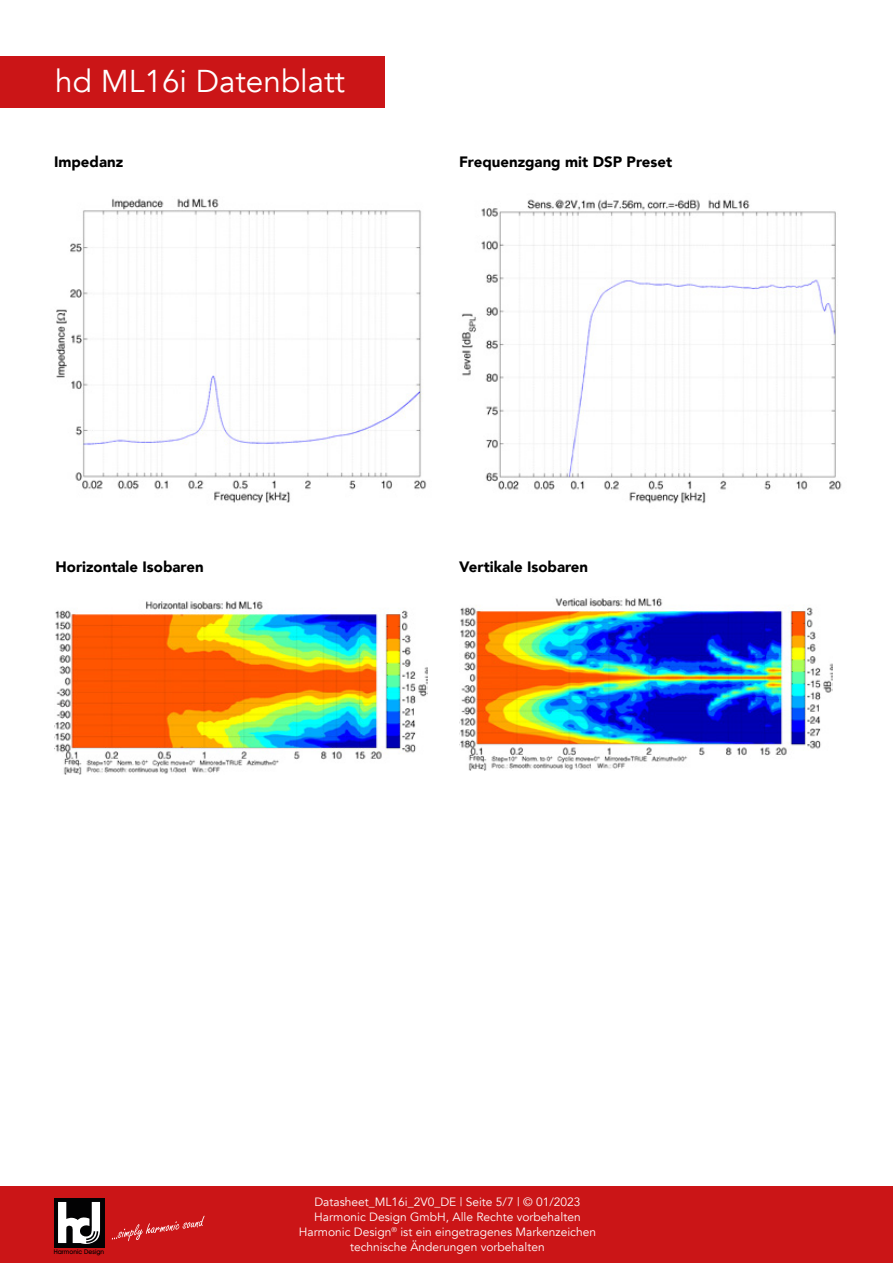
<style>
.page{position:relative;width:893px;height:1263px;background:#fff}
.page>*{position:absolute;margin:0;border:0;box-sizing:border-box;transform-origin:0 0}
.t1{font:31.5px "Avenir";color:#fff}
.t2{font:900 15px "Avenir";color:#000}
.t3{font:12px/15px "Avenir";color:#fff;text-align:center}
.t4{font:500 6.45px "Avant Garde IT Cby BT";color:#000}
</style>
<div class="page">
<div style="left:0;top:1186px;width:893px;height:77px;background:#cb1517"></div>
<div style="left:54px;top:1198px;width:50px;height:49px;background:#020203"></div>
<svg style="left:58px;top:1202px;width:42px;height:42px"></svg>
<svg style="left:112px;top:1216px;width:93px;height:25px"></svg>
<img style="left:56px;top:198px;width:371px;height:305px">
<img style="left:461px;top:199px;width:381px;height:305px">
<img style="left:54px;top:601px;width:373px;height:174px">
<img style="left:459px;top:598px;width:373px;height:173px">
<div style="left:0;top:57px;width:384px;height:51px;background:#cb1517"></div>
<h1 class="t1" style="left:55px;top:62px;width:291px">hd ML16i Datenblatt</h1>
<p class="t2" style="left:54px;top:148px;width:71px">Impedanz</p>
<p class="t2" style="left:459px;top:148px;width:215px">Frequenzgang mit DSP Preset</p>
<p class="t2" style="left:56px;top:553px;width:150px">Horizontale Isobaren</p>
<p class="t2" style="left:459px;top:553px;width:130px">Vertikale Isobaren</p>
<p class="t4" style="left:54px;top:1248px;width:52px">Harmonic Design</p>
<p class="t3" style="left:299px;top:1194px;width:299px">Datasheet_ML16i_2V0_DE | Seite 5/7 | © 01/2023<br>Harmonic Design GmbH, Alle Rechte vorbehalten Harmonic Design<sup>®</sup> ist ein eingetragenes Markenzeichen technische Änderungen vorbehalten</p>
</div>
